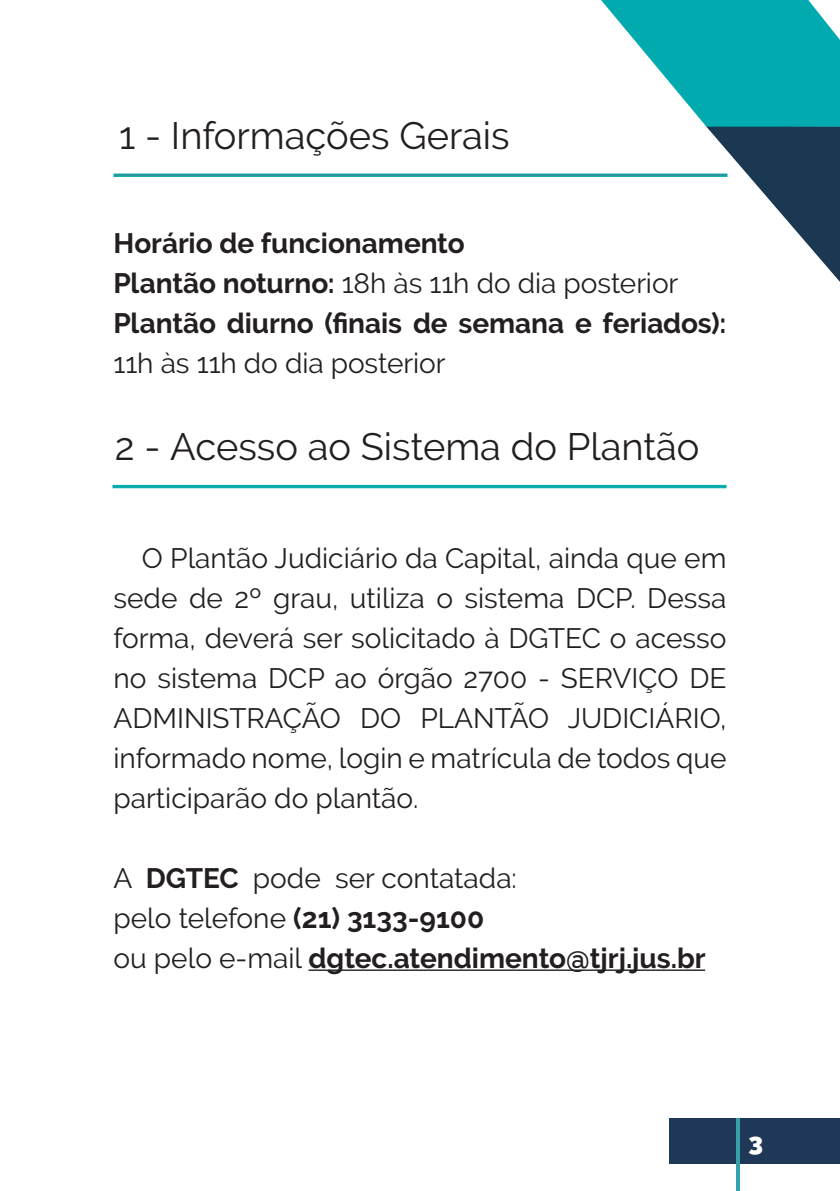
<style>
.page{position:relative;width:840px;height:1191px;background:#fff}
.page>*{position:absolute;margin:0;border:0;box-sizing:border-box;transform-origin:0 0}
.t1{font:38px "Raleway";color:#231f20}
.t2{font:28px/40px "Raleway";color:#231f20;text-align:justify}
.t3{font:700 28px/40px "Raleway";color:#231f20}
.t4{font:900 25.2px "Raleway";color:#fff}
.s1{font-weight:700}
.s2{font-weight:400}
</style>
<div class="page">
<svg style="left:113px;top:173px;width:487px;height:4px;background:#3badb2"></svg>
<hr style="left:308px;top:969px;width:396px;height:2px;background:#231f20">
<svg style="left:600px;top:0;width:239px;height:281px"></svg>
<div style="left:112px;top:485px;width:614px;height:3px;background:#00aaaf;border:1px solid #00aaaf"></div>
<div style="left:669px;top:1119px;width:170px;height:45px;background:#203857"></div>
<svg style="left:736px;top:1119px;width:3px;height:72px"></svg>
<p class="t1" style="left:119px;top:114px;width:392px">1 - Informações Gerais</p>
<p class="t3" style="left:113px;top:223px;width:352px">Horário de funcionamento</p>
<p class="t2" style="left:113px;top:263px;width:566px"><span class="s1">Plantão noturno:</span> 18h às 11h do dia posterior</p>
<p class="t3" style="left:113px;top:303px;width:614px">Plantão diurno (finais de semana e feriados):<br><span class="s2">11h às 11h do dia posterior</span></p>
<p class="t1" style="left:115px;top:424px;width:586px">2 - Acesso ao Sistema do Plantão</p>
<p class="t2" style="left:113px;top:538px;width:614px;text-indent:28px">O Plantão Judiciário da Capital, ainda que em sede de 2º grau, utiliza o sistema DCP. Dessa forma, deverá ser solicitado à DGTEC o acesso no sistema DCP ao órgão 2700 - SERVIÇO DE ADMINISTRAÇÃO DO PLANTÃO JUDICIÁRIO, informado nome, login e matrícula de todos que participarão do plantão.</p>
<p class="t2" style="left:113px;top:858px;width:404px">A <span class="s1">DGTEC</span> pode ser contatada:</p>
<p class="t3" style="left:113px;top:898px;width:372px"><span class="s2">pelo telefone</span> (21) 3133-9100</p>
<p class="t3" style="left:113px;top:938px;width:593px"><span class="s2">ou pelo e-mail</span> dgtec.atendimento@tjrj.jus.br</p>
<p class="t4" style="left:748px;top:1128px;width:16px">3</p>
</div>
